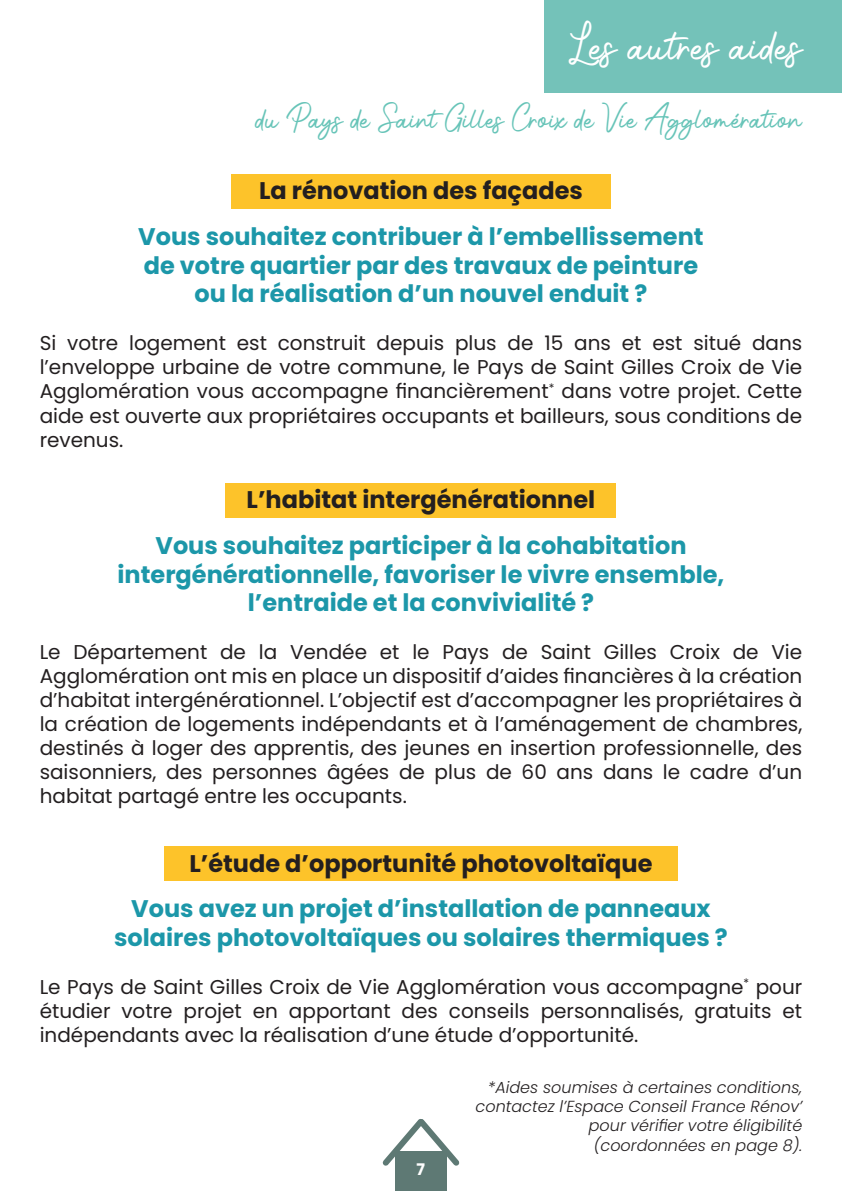
<style>
.page{position:relative;width:842px;height:1191px;background:#fff}
.page>*{position:absolute;margin:0;border:0;box-sizing:border-box;transform-origin:0 0}
.t1{font:48px "Photoshoot";color:#fff}
.t2{font:32px "Photoshoot";color:#67c4b8}
.t3{font:700 24px "Poppins";color:#1c97a9}
.t4{font:700 24px "Poppins";color:#231f20}
.t5{font:20px/24px "Poppins";color:#231f20;text-align:justify}
.t6{font:italic 300 16px "Poppins";color:#231f20}
.t7{font:700 16px "Poppins";color:#fff}
</style>
<div class="page">
<div style="left:395px;top:1151px;width:51px;height:40px;background:#5e7974"></div>
<svg style="left:382px;top:1119px;width:78px;height:52px"></svg>
<div style="left:544px;top:0;width:298px;height:93px;background:#74c2b9"></div>
<div style="left:231px;top:174px;width:380px;height:35px;background:#fdc32a"></div>
<div style="left:164px;top:846px;width:513px;height:35px;background:#fdc32a"></div>
<div style="left:226px;top:483px;width:390px;height:34px;background:#fdc32a"></div>
<p class="t1" style="left:569px;top:13px;width:235px">Les autres aides</p>
<p class="t2" style="left:256px;top:97px;width:548px">du Pays de Saint Gilles Croix de Vie Agglomération</p>
<p class="t4" style="left:259px;top:177px;width:325px">La rénovation des façades</p>
<p class="t3" style="left:138px;top:222px;width:567px">Vous souhaitez contribuer à l’embellissement</p>
<p class="t3" style="left:144px;top:251px;width:556px">de votre quartier par des travaux de peinture</p>
<p class="t3" style="left:195px;top:280px;width:454px">ou la réalisation d’un nouvel enduit ?</p>
<p class="t5" style="left:40px;top:331px;width:764px">Si votre logement est construit depuis plus de 15 ans et est situé dans l’enveloppe urbaine de votre commune, le Pays de Saint Gilles Croix de Vie Agglomération vous accompagne financièrement<sup>*</sup> dans votre projet. Cette aide est ouverte aux propriétaires occupants et bailleurs, sous conditions de revenus.</p>
<p class="t4" style="left:247px;top:486px;width:350px">L’habitat intergénérationnel</p>
<p class="t3" style="left:155px;top:531px;width:532px">Vous souhaitez participer à la cohabitation</p>
<p class="t3" style="left:118px;top:560px;width:608px">intergénérationnelle, favoriser le vivre ensemble,</p>
<p class="t3" style="left:248px;top:589px;width:348px">l’entraide et la convivialité ?</p>
<p class="t5" style="left:40px;top:640px;width:764px">Le Département de la Vendée et le Pays de Saint Gilles Croix de Vie Agglomération ont mis en place un dispositif d’aides financières à la création d’habitat intergénérationnel. L’objectif est d’accompagner les propriétaires à la création de logements indépendants et à l’aménagement de chambres, destinés à loger des apprentis, des jeunes en insertion professionnelle, des saisonniers, des personnes âgées de plus de 60 ans dans le cadre d’un habitat partagé entre les occupants.</p>
<p class="t4" style="left:189px;top:849px;width:465px">L’étude d’opportunité photovoltaïque</p>
<p class="t3" style="left:131px;top:894px;width:581px">Vous avez un projet d’installation de panneaux</p>
<p class="t3" style="left:114px;top:923px;width:615px">solaires photovoltaïques ou solaires thermiques ?</p>
<p class="t5" style="left:40px;top:975px;width:764px">Le Pays de Saint Gilles Croix de Vie Agglomération vous accompagne<sup>*</sup> pour étudier votre projet en apportant des conseils personnalisés, gratuits et indépendants avec la réalisation d’une étude d’opportunité.</p>
<p class="t7" style="left:416px;top:1160px;width:10px">7</p>
<p class="t6" style="left:488px;top:1078px;width:316px">*Aides soumises à certaines conditions,</p>
<p class="t6" style="left:476px;top:1097px;width:328px">contactez l’Espace Conseil France Rénov’</p>
<p class="t6" style="left:589px;top:1116px;width:215px">pour vérifier votre éligibilité</p>
<p class="t6" style="left:594px;top:1135px;width:210px">(coordonnées en page 8).</p>
</div>
